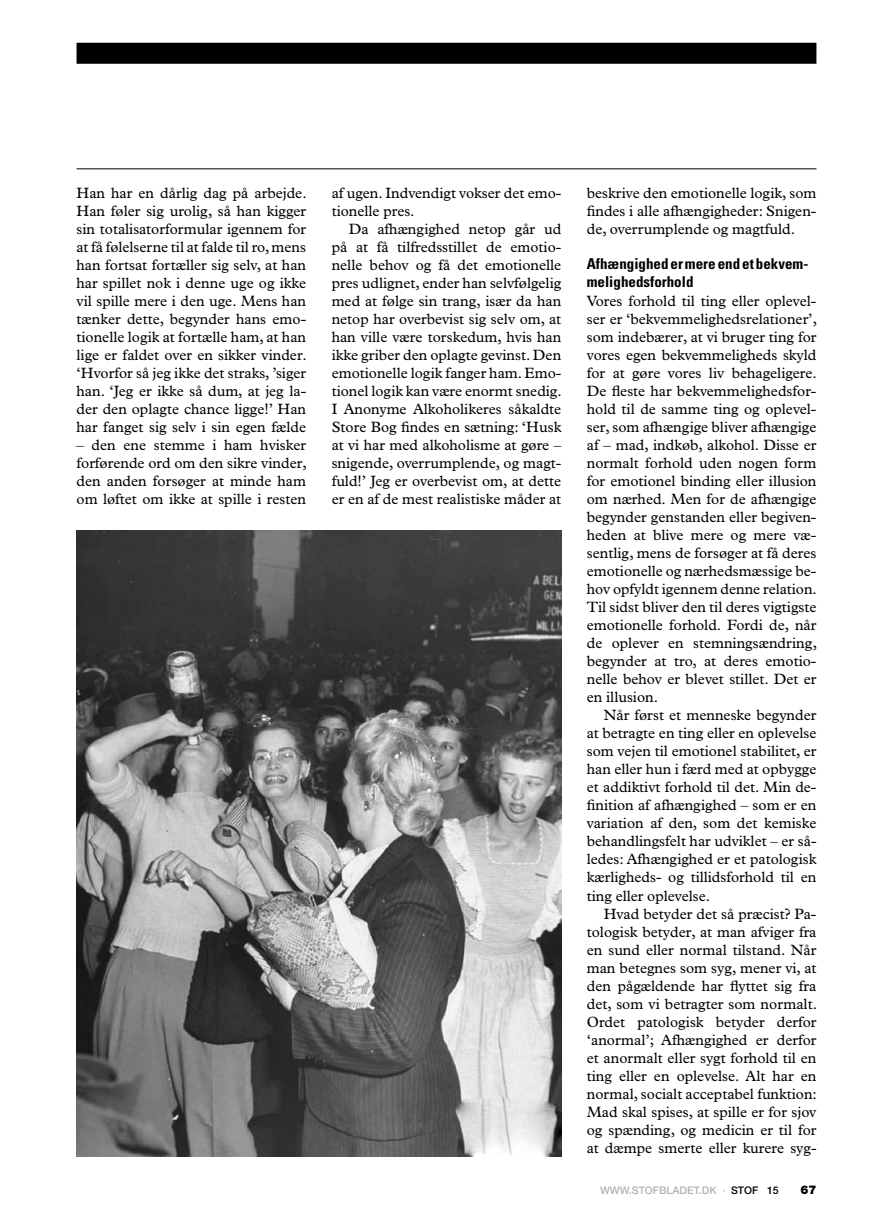
<style>
.page{position:relative;width:893px;height:1221px;background:#fff}
.page>*{position:absolute;margin:0;border:0;box-sizing:border-box;transform-origin:0 0}
.t1{font:15px/18px "Plantin";color:#000;text-align:justify}
.t2{font:700 condensed 15px/18px "Univers";color:#000}
.t3{font:900 12px "Helvetica Neue";color:#000}
.t4{font:500 10.5px "Helvetica Neue";color:#b3b2b2}
.s1{color:#000}
</style>
<div class="page">
<div style="left:77px;top:43px;width:739px;height:21px;background:#000"></div>
<hr style="left:77px;top:168px;width:739px;height:1px;background:#000">
<img style="left:77px;top:530px;width:484px;height:626px">
<p class="t1" style="left:77px;top:184px;width:232px">Han har en dårlig dag på arbejde.<br>Han føler sig urolig, så han kigger sin totalisatorformular igennem for at få følelserne til at falde til ro, mens han fortsat fortæller sig selv, at han har spillet nok i denne uge og ikke vil spille mere i den uge. Mens han tænker dette, begynder hans emo&shy;tionelle logik at fortælle ham, at han lige er faldet over en sikker vinder. ‘Hvorfor så jeg ikke det straks, ’siger han. ‘Jeg er ikke så dum, at jeg la&shy;der den oplagte chance ligge!’ Han har fanget sig selv i sin egen fælde</p>
<p class="t1" style="left:77px;top:436px;width:232px">– den ene stemme i ham hvisker forførende ord om den sikre vinder, den anden forsøger at minde ham om løftet om ikke at spille i resten</p>
<p class="t1" style="left:332px;top:184px;width:231px">af ugen. Indvendigt vokser det emo&shy;tionelle pres.</p>
<p class="t1" style="left:332px;top:220px;width:232px;text-indent:17px">Da afhængighed netop går ud på at få tilfredsstillet de emotio&shy;nelle behov og få det emotionelle pres udlignet, ender han selvfølgelig med at følge sin trang, især da han netop har overbevist sig selv om, at han ville være torskedum, hvis han ikke griber den oplagte gevinst. Den emotionelle logik fanger ham. Emo&shy;tionel logik kan være enormt snedig.<br>I Anonyme Alkoholikeres såkaldte Store Bog findes en sætning: ‘Husk at vi har med alkoholisme at gøre – snigende, overrumplende, og magt&shy;fuld!’ Jeg er overbevist om, at dette er en af de mest realistiske måder at</p>
<p class="t1" style="left:587px;top:184px;width:231px">beskrive den emotionelle logik, som findes i alle afhængigheder: Snigen&shy;de, overrumplende og magtfuld.</p>
<p class="t2" style="left:587px;top:254px;width:223px">Afhængighed er mere end et bekvem&shy;melighedsforhold</p>
<p class="t1" style="left:587px;top:292px;width:232px">Vores forhold til ting eller oplevel&shy;ser er ‘bekvemmelighedsrelationer’, som indebærer, at vi bruger ting for vores egen bekvemmeligheds skyld for at gøre vores liv behageligere.<br>De fleste har bekvemmelighedsfor&shy;hold til de samme ting og oplevel&shy;ser, som afhængige bliver afhængige af – mad, indkøb, alkohol. Disse er normalt forhold uden nogen form for emotionel binding eller illusion om nærhed. Men for de afhængige begynder genstanden eller begiven&shy;heden at blive mere og mere væ&shy;sentlig, mens de forsøger at få deres emotionelle og nærhedsmæssige be&shy;hov opfyldt igennem denne relation.<br>Til sidst bliver den til deres vigtigste emotionelle forhold. Fordi de, når de oplever en stemningsændring, begynder at tro, at deres emotio&shy;nelle behov er blevet stillet. Det er en illusion.</p>
<p class="t1" style="left:587px;top:706px;width:231px;text-indent:17px">Når først et menneske begynder at betragte en ting eller en oplevelse som vejen til emotionel stabilitet, er han eller hun i færd med at opbygge et addiktivt forhold til det. Min de&shy;finition af afhængighed – som er en variation af den, som det kemiske behandlingsfelt har udviklet – er så&shy;ledes: Afhængighed er et patologisk kærligheds- og tillidsforhold til en ting eller oplevelse.</p>
<p class="t1" style="left:587px;top:904px;width:232px;text-indent:17px">Hvad betyder det så præcist? Pa&shy;tologisk betyder, at man afviger fra en sund eller normal tilstand. Når man betegnes som syg, mener vi, at den pågældende har flyttet sig fra det, som vi betragter som normalt.<br>Ordet patologisk betyder derfor ‘anormal’; Afhængighed er derfor et anormalt eller sygt forhold til en ting eller en oplevelse. Alt har en normal, socialt acceptabel funktion:<br>Mad skal spises, at spille er for sjov og spænding, og medicin er til for at dæmpe smerte eller kurere syg-</p>
<p class="t4" style="left:600px;top:1183px;width:180px">WWW.STOFBLADET.DK · <span class="s1">STOF 15</span></p>
<p class="t3" style="left:800px;top:1182px;width:18px">67</p>
</div>
